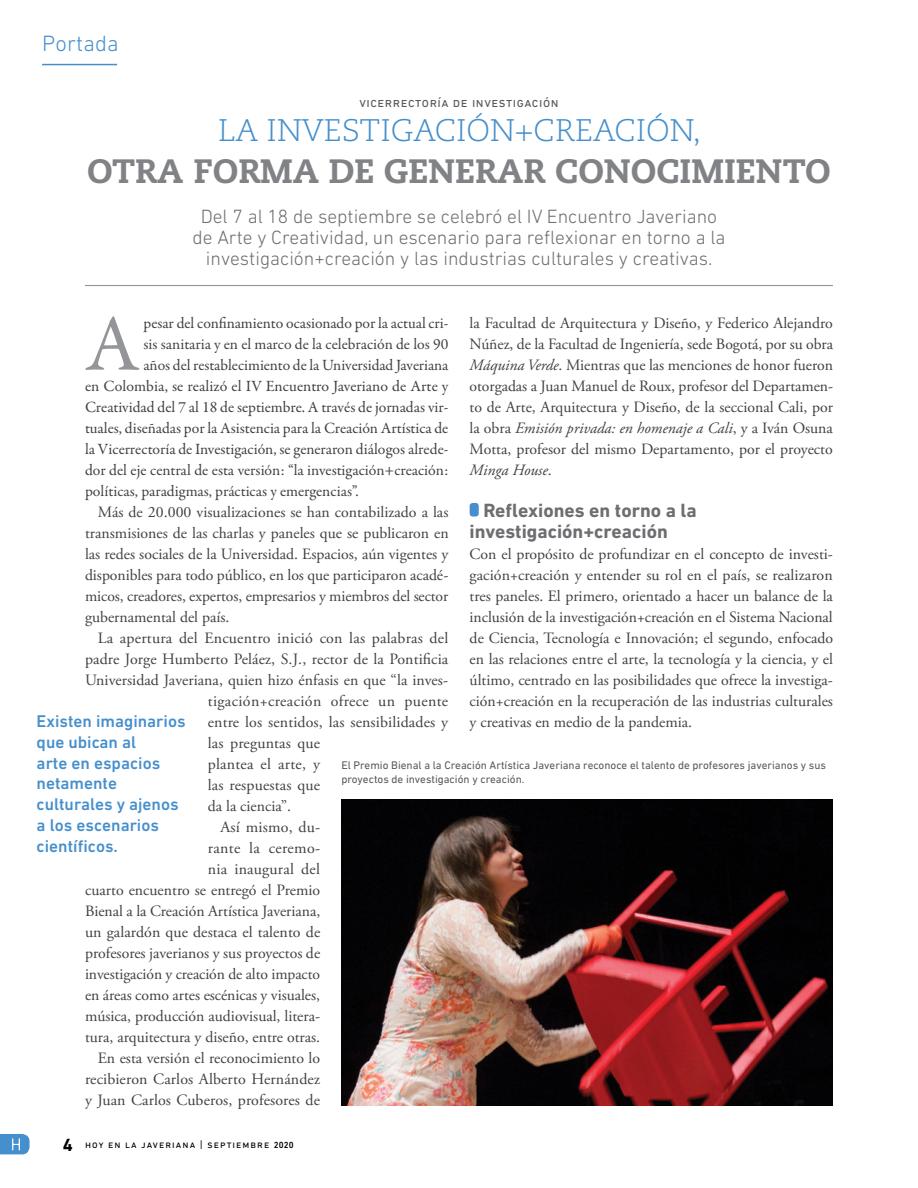
<style>
.page{position:relative;width:918px;height:1188px;background:#fff}
.page>*{position:absolute;margin:0;border:0;box-sizing:border-box;transform-origin:0 0}
.t1{font:80.55px "Garamond Premr Pro";color:#939598}
.t2{font:800 33.75px "Caecilia LT Std";color:#808285}
.t3{font:300 31.2px "Caecilia LT Std";color:#458fcd}
.t4{font:300 22.5px "DIN Next LT Pro";letter-spacing:.01em;color:#458fcd}
.t5{font:300 19.5px/21px "DIN Next LT Pro";color:#6d6e71;text-align:center}
.t6{font:700 19.5px/21px "DIN Next LT Pro";color:#6d6e71}
.t7{font:700 18px "DIN Next LT Pro";color:#000}
.t8{font:500 17.25px/21px "DIN Next LT Pro";color:#458fcd}
.t9{font:15.75px/21px "Adobe Garamond Pro";color:#414042;text-align:justify}
.t10{font:15.75px "Garamond Premr Pro";color:#414042}
.t11{font:13.5px "DIN Next LT Pro";letter-spacing:.04em;color:#58595b}
.t12{font:11.25px/14.2px "DIN Next LT Pro";color:#58595b}
.t13{font:10.5px "DIN Next LT Pro";letter-spacing:.1em;color:#000}
.s1{font-style:italic}
.s2{font-weight:500;font-size:9px}
</style>
<div class="page">
<hr style="left:42px;top:64px;width:75px;height:1px;background:#458fcd">
<svg style="left:0;top:1134px;width:30px;height:20px"></svg>
<hr style="left:85px;top:285px;width:748px;height:1px;background:#939598">
<div style="left:470px;top:503px;width:9px;height:14px;background:#458fcd;border-radius:3px"></div>
<img style="left:341px;top:800px;width:492px;height:305px">
<h3 class="t4" style="left:42px;top:31px;width:78px">Portada</h3>
<p class="t11" style="left:359px;top:94px;width:201px">vicerrectoría de investigación</p>
<h3 class="t3" style="left:218px;top:113px;width:484px">LA INVESTIGACIÓN+CREACIÓN,</h3>
<h2 class="t2" style="left:87px;top:150px;width:745px">OTRA FORMA DE GENERAR CONOCIMIENTO</h2>
<p class="t5" style="left:192px;top:205px;width:535px">Del 7 al 18 de septiembre se celebró el IV Encuentro Javeriano de Arte y Creatividad, un escenario para reflexionar en torno a la investigación+creación y las industrias culturales y creativas.</p>
<h1 class="t1" style="left:85px;top:296px;width:56px">A</h1>
<p class="t10" style="left:144px;top:313px;width:306px">pesar del confinamiento ocasionado por la actual cri-</p>
<p class="t9" style="left:470px;top:313px;width:365px">la Facultad de Arquitectura y Diseño, y Federico Alejandro Núñez, de la Facultad de Ingeniería, sede Bogotá, por su obra <span class="s1">Máquina Verde</span>. Mientras que las menciones de honor fueron otorgadas a Juan Manuel de Roux, profesor del Departamen&shy;to de Arte, Arquitectura y Diseño, de la seccional Cali, por la obra <span class="s1">Emisión privada: en homenaje a Cali</span>, y a Iván Osuna Motta, profesor del mismo Departamento, por el proyecto <span class="s1">Minga House</span>.</p>
<p class="t6" style="left:470px;top:499px;width:229px;text-indent:14px">Reflexiones en torno a la investigación+creación</p>
<p class="t9" style="left:470px;top:544px;width:365px">Con el propósito de profundizar en el concepto de investi&shy;gación+creación y entender su rol en el país, se realizaron tres paneles. El primero, orientado a hacer un balance de la inclusión de la investigación+creación en el Sistema Nacional de Ciencia, Tecnología e Innovación; el segundo, enfocado en las relaciones entre el arte, la tecnología y la ciencia, y el último, centrado en las posibilidades que ofrece la investiga&shy;ción+creación en la recuperación de las industrias culturales y creativas en medio de la pandemia.</p>
<p class="t10" style="left:144px;top:334px;width:306px">sis sanitaria y en el marco de la celebración de los 90</p>
<p class="t10" style="left:144px;top:355px;width:306px">años del restablecimiento de la Universidad Javeriana</p>
<p class="t10" style="left:85px;top:376px;width:365px">en Colombia, se realizó el IV Encuentro Javeriano de Arte y</p>
<p class="t10" style="left:85px;top:397px;width:365px">Creatividad del 7 al 18 de septiembre. A través de jornadas vir-</p>
<p class="t10" style="left:85px;top:418px;width:365px">tuales, diseñadas por la Asistencia para la Creación Artística de</p>
<p class="t10" style="left:85px;top:439px;width:365px">la Vicerrectoría de Investigación, se generaron diálogos alrede-</p>
<p class="t10" style="left:85px;top:460px;width:365px">dor del eje central de esta versión: “la investigación+creación:</p>
<p class="t10" style="left:85px;top:481px;width:275px">políticas, paradigmas, prácticas y emergencias”.</p>
<p class="t9" style="left:85px;top:502px;width:365px;text-indent:13px">Más de 20.000 visualizaciones se han contabilizado a las transmisiones de las charlas y paneles que se publicaron en las redes sociales de la Universidad. Espacios, aún vigentes y disponibles para todo público, en los que participaron acadé&shy;micos, creadores, expertos, empresarios y miembros del sector gubernamental del país.</p>
<p class="t9" style="left:85px;top:628px;width:365px;text-align:right">La apertura del Encuentro inició con las palabras del padre Jorge Humberto Peláez, S.J., rector de la Pontificia Universidad Javeriana, quien hizo énfasis en que “la inves&shy;tigación+creación ofrece un puente<br>entre los sentidos, las sensibilidades y</p>
<p class="t8" style="left:37px;top:710px;width:151px">Existen imaginarios que ubican al<br>arte en espacios netamente culturales y ajenos a los escenarios científicos.</p>
<p class="t9" style="left:208px;top:733px;width:114px">las preguntas que plantea el arte, y las respuestas que da la ciencia”.</p>
<p class="t9" style="left:85px;top:817px;width:237px;text-align:right">Así mismo, du-<br>rante la ceremo-<br>nia inaugural del<br>cuarto encuentro se entregó el Premio Bienal a la Creación Artística Javeriana, un galardón que destaca el talento de profesores javerianos y sus proyectos de investigación y creación de alto impacto en áreas como artes escénicas y visuales, música, producción audiovisual, litera&shy;tura, arquitectura y diseño, entre otras.<br>En esta versión el reconocimiento lo recibieron Carlos Alberto Hernández y Juan Carlos Cuberos, profesores de</p>
<p class="t12" style="left:341px;top:757px;width:486px">El Premio Bienal a la Creación Artística Javeriana reconoce el talento de profesores javerianos y sus proyectos de investigación y creación.</p>
<p class="t7" style="left:63px;top:1134px;width:12px">4</p>
<p class="t13" style="left:85px;top:1139px;width:210px">hoy en la javeriana | septiembre <span class="s2">2020</span></p>
</div>
